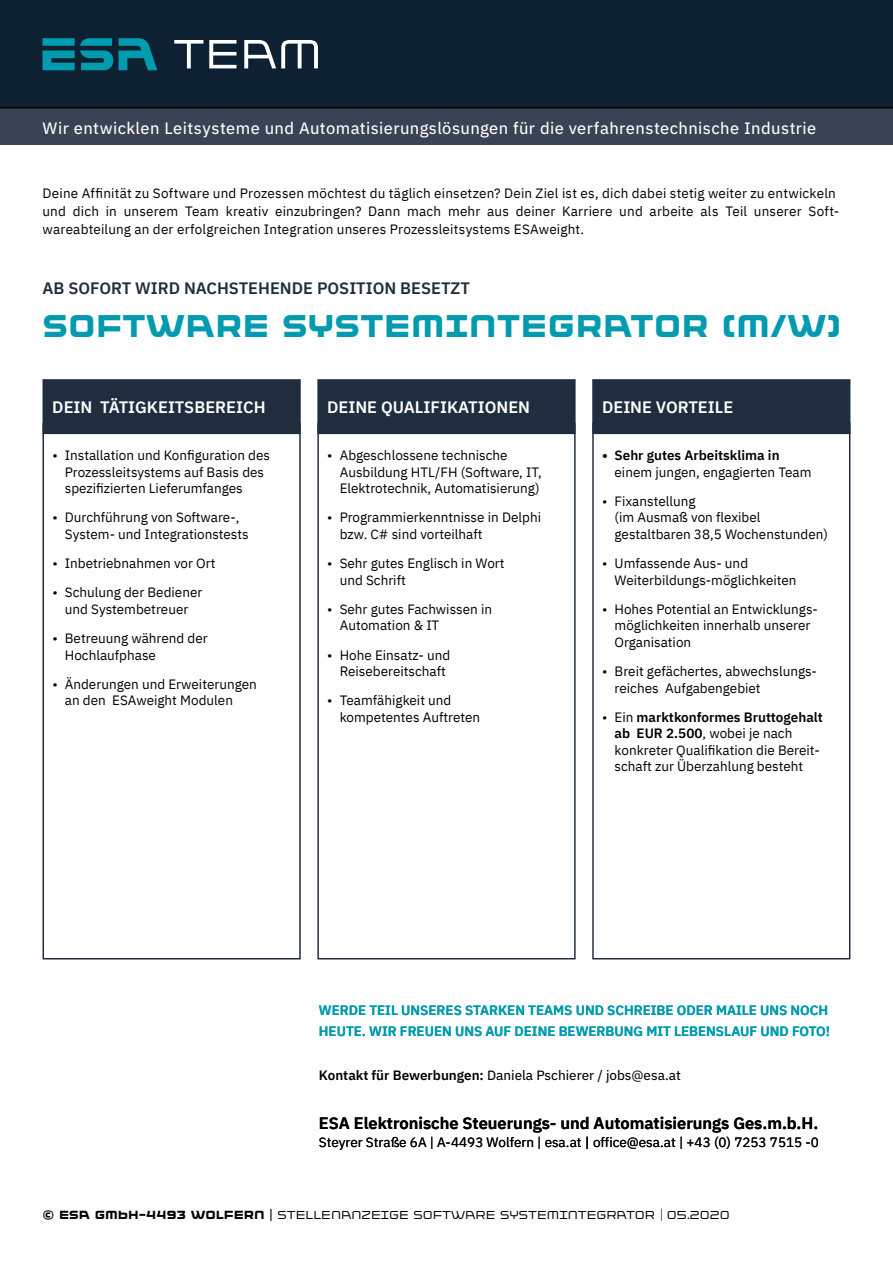
<style>
.page{position:relative;width:893px;height:1263px;background:#fff}
.page>*{position:absolute;margin:0;border:0;box-sizing:border-box;transform-origin:0 0}
.t1{font:900 36px "ES Aplay";color:#009baf}
.t2{font:16.5px "IBM Plex Sans Text";letter-spacing:.025em;color:#fff}
.t3{font:600 16.5px "IBM Plex Sans";color:#000}
.t4{font:600 16.5px "IBM Plex Sans";color:#fff}
.t5{font:600 16.5px "IBM Plex Sans";color:#1f2d3e}
.t6{font:13.5px/16.5px "IBM Plex Sans";color:#000}
.t7{font:600 13.5px/21px "IBM Plex Sans";color:#009baf}
.t8{font:300 13.5px "ES Aplay";color:#000}
.t9{font:13.5px "IBM Plex Sans Text";color:#000}
.s1{font-weight:600}
.s2{font-family:"IBM Plex Sans";font-weight:600}
.s3{font-family:"IBM Plex Sans"}
.s4{font-weight:900}
</style>
<div class="page">
<div style="left:43px;top:423px;width:258px;height:536px;border:2px solid #1f2d3e"></div>
<div style="left:43px;top:380px;width:257px;height:53px;background:#1f2d3e"></div>
<div style="left:43px;top:379px;width:258px;height:55px;border:1px solid #1f2d3e"></div>
<div style="left:318px;top:380px;width:257px;height:53px;background:#1f2d3e"></div>
<div style="left:317px;top:379px;width:259px;height:55px;border:1px solid #1f2d3e"></div>
<div style="left:593px;top:380px;width:257px;height:53px;background:#1f2d3e"></div>
<div style="left:592px;top:379px;width:258px;height:55px;border:1px solid #1f2d3e"></div>
<div style="left:0;top:98px;width:893px;height:47px;background:#3a4354"></div>
<div style="left:0;top:0;width:893px;height:108px;background:#0e2132"></div>
<svg style="left:174px;top:40px;width:144px;height:28px"></svg>
<svg style="left:43px;top:38px;width:114px;height:32px;background:#056a7c"></svg>
<p class="t2" style="left:43px;top:115px;width:775px">Wir entwicklen Leitsysteme und Automatisierungslösungen für die verfahrenstechnische Industrie</p>
<p class="t6" style="left:43px;top:183px;width:798px;line-height:18px">Deine Affinität zu Software und Prozessen möchtest du täglich einsetzen? Dein Ziel ist es, dich dabei stetig weiter zu entwickeln und dich in unserem Team kreativ einzubringen? Dann mach mehr aus deiner Karriere und arbeite als Teil unserer Soft&shy;wareabteilung an der erfolgreichen Integration unseres Prozessleitsystems ESAweight.</p>
<p class="t5" style="left:43px;top:275px;width:429px">AB SOFORT WIRD NACHSTEHENDE POSITION BESETZT</p>
<p class="t1" style="left:43px;top:308px;width:800px">SOFTWARE SYSTEMINTEGRATOR (M/W)</p>
<p class="t4" style="left:52px;top:394px;width:215px">DEIN TÄTIGKEITSBEREICH</p>
<p class="t6" style="left:65px;top:446px;width:207px;text-indent:-12px">• Installation und Konfiguration des<br>Prozessleitsystems auf Basis des spezifizierten Lieferumfanges</p>
<p class="t6" style="left:65px;top:508px;width:185px;text-indent:-12px">• Durchführung von Software-,<br>System- und Integrationstests</p>
<p class="t6" style="left:52px;top:554px;width:165px">• Inbetriebnahmen vor Ort</p>
<p class="t6" style="left:52px;top:583px;width:152px;text-align:center">• Schulung der Bediener und Systembetreuer</p>
<p class="t6" style="left:65px;top:629px;width:144px;text-indent:-12px">• Betreuung während der<br>Hochlaufphase</p>
<p class="t6" style="left:65px;top:675px;width:194px;text-indent:-12px">• Änderungen und Erweiterungen an den ESAweight Modulen</p>
<p class="t4" style="left:327px;top:394px;width:204px">DEINE QUALIFIKATIONEN</p>
<p class="t6" style="left:340px;top:446px;width:203px;text-indent:-12px">• Abgeschlossene technische<br>Ausbildung HTL/FH (Software, IT,<br>Elektrotechnik, Automatisierung)</p>
<p class="t6" style="left:340px;top:508px;width:203px;text-indent:-12px">• Programmierkenntnisse in Delphi bzw. C# sind vorteilhaft</p>
<p class="t6" style="left:340px;top:554px;width:166px;text-indent:-12px">• Sehr gutes Englisch in Wort und Schrift</p>
<p class="t6" style="left:340px;top:600px;width:154px;text-indent:-12px">• Sehr gutes Fachwissen in<br>Automation &amp; IT</p>
<p class="t6" style="left:340px;top:645px;width:112px;text-indent:-12px">• Hohe Einsatz- und<br>Reisebereitschaft</p>
<p class="t6" style="left:340px;top:691px;width:142px;text-indent:-12px">• Teamfähigkeit und kompetentes Auftreten</p>
<p class="t4" style="left:602px;top:394px;width:133px">DEINE VORTEILE</p>
<p class="t6" style="left:614px;top:446px;width:199px;text-indent:-12px"><span class="s1">• Sehr gutes Arbeitsklima in </span>einem jungen, engagierten Team</p>
<p class="t6" style="left:614px;top:492px;width:215px;text-indent:-12px">• Fixanstellung<br>(im Ausmaß von flexibel gestaltbaren 38,5 Wochenstunden)</p>
<p class="t6" style="left:614px;top:554px;width:184px;text-indent:-12px">• Umfassende Aus- und<br>Weiterbildungs-möglichkeiten</p>
<p class="t6" style="left:614px;top:600px;width:205px;text-indent:-12px">• Hohes Potential an Entwicklungs&shy;möglichkeiten innerhalb unserer<br>Organisation</p>
<p class="t6" style="left:614px;top:662px;width:204px;text-indent:-12px">• Breit gefächertes, abwechslungs&shy;reiches Aufgabengebiet</p>
<p class="t6" style="left:614px;top:708px;width:210px;text-indent:-12px">• Ein <span class="s1">marktkonformes Bruttogehalt ab EUR 2.500</span>, wobei je nach konkreter Qualifikation die Bereit&shy;schaft zur Überzahlung besteht</p>
<p class="t7" style="left:319px;top:998px;width:513px">WERDE TEIL UNSERES STARKEN TEAMS UND SCHREIBE ODER MAILE UNS NOCH<br>HEUTE. WIR FREUEN UNS AUF DEINE BEWERBUNG MIT LEBENSLAUF UND FOTO!</p>
<p class="t9" style="left:319px;top:1065px;width:364px"><span class="s2">Kontakt für Bewerbungen:</span> Daniela Pschierer / jobs<span class="s3">@</span>esa.at</p>
<p class="t3" style="left:319px;top:1110px;width:501px">ESA Elektronische Steuerungs- und Automatisierungs Ges.m.b.H.</p>
<p class="t6" style="left:319px;top:1132px;width:502px">Steyrer Straße 6A | A-4493 Wolfern | esa.at <span class="s1">|</span> office@esa.at | +43 (0) 7253 7515 -0</p>
<p class="t8" style="left:43px;top:1208px;width:689px"><span class="s4">© ESA GMBH-4493 WOLFERN |</span> STELLENANZEIGE SOFTWARE SYSTEMINTEGRATOR <span class="s3">|</span> 05.2020</p>
</div>
